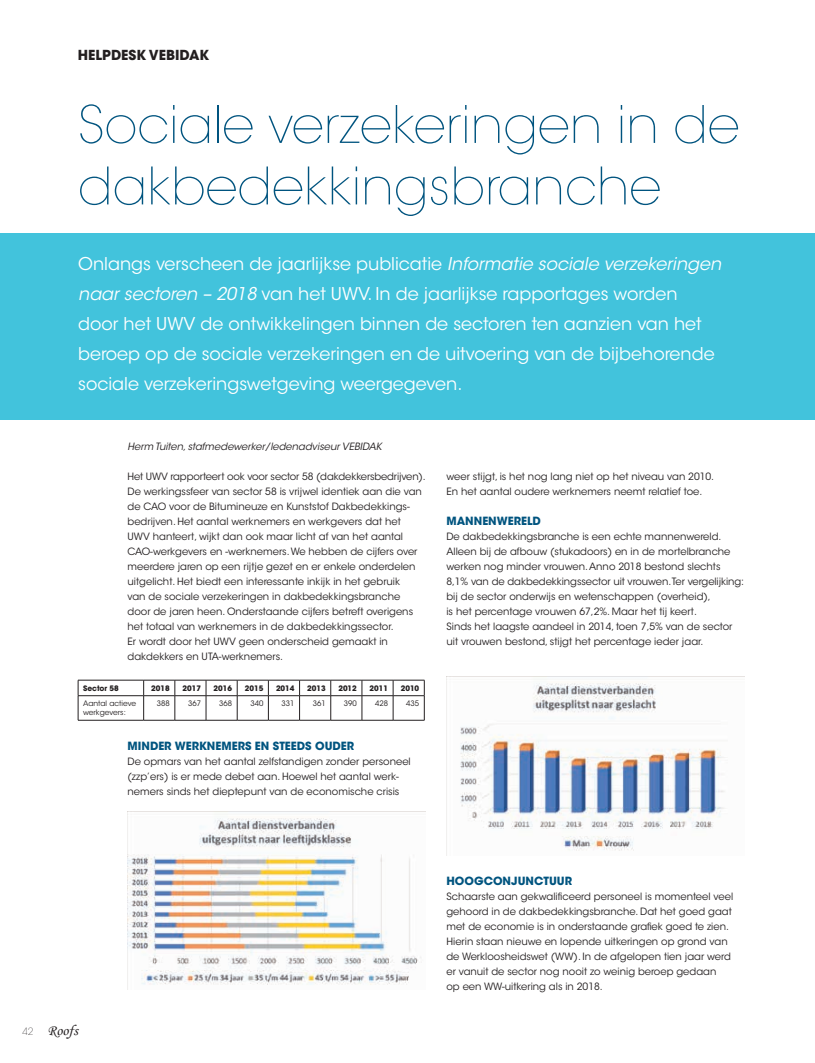
<style>
.page{position:relative;width:815px;height:1063px;background:#fff}
.page>*{position:absolute;margin:0;border:0;box-sizing:border-box;transform-origin:0 0}
.t1{font:200 51.25px/61.5px "ITC Avant Garde Std";color:#00547f}
.t2{font:17.5px/30px "ITC Avant Garde Std";color:#fff}
.t3{font:15px "Monotype Corsiva";color:#231f20}
.t4{font:700 13.75px "ITC Avant Garde Std";color:#231f20}
.t5{font:700 11.25px "ITC Avant Garde Std";color:#00547f}
.t6{font:10px/15px "ITC Avant Garde Std";color:#231f20}
.t7{font:italic 10px "ITC Avant Garde Std";color:#231f20}
.t8{font:7.5px/9px "ITC Avant Garde Std";color:#231f20}
.t9{font:700 7.5px "ITC Avant Garde Std";color:#231f20}
.s1{font-style:italic}
.s2{font-family:"ITC Avant Garde Std";font-weight:200;font-size:10px}
</style>
<div class="page">
<div style="left:0;top:234px;width:815px;height:186px;background:#42c3dc"></div>
<hr style="left:78px;top:680px;width:66px;height:1px;background:#231f20">
<hr style="left:144px;top:680px;width:31px;height:1px;background:#231f20">
<hr style="left:175px;top:680px;width:31px;height:1px;background:#231f20">
<hr style="left:206px;top:680px;width:31px;height:1px;background:#231f20">
<hr style="left:237px;top:680px;width:31px;height:1px;background:#231f20">
<hr style="left:268px;top:680px;width:32px;height:1px;background:#231f20">
<hr style="left:300px;top:680px;width:31px;height:1px;background:#231f20">
<hr style="left:331px;top:680px;width:31px;height:1px;background:#231f20">
<hr style="left:362px;top:680px;width:31px;height:1px;background:#231f20">
<hr style="left:393px;top:680px;width:31px;height:1px;background:#231f20">
<hr style="left:78px;top:695px;width:66px;height:1px;background:#231f20">
<svg style="left:78px;top:680px;width:1px;height:40px"></svg>
<hr style="left:144px;top:695px;width:31px;height:1px;background:#231f20">
<svg style="left:143px;top:680px;width:1px;height:40px"></svg>
<hr style="left:175px;top:695px;width:31px;height:1px;background:#231f20">
<svg style="left:175px;top:680px;width:1px;height:40px"></svg>
<hr style="left:206px;top:695px;width:31px;height:1px;background:#231f20">
<svg style="left:206px;top:680px;width:1px;height:40px"></svg>
<hr style="left:237px;top:695px;width:31px;height:1px;background:#231f20">
<svg style="left:237px;top:680px;width:1px;height:40px"></svg>
<hr style="left:268px;top:695px;width:32px;height:1px;background:#231f20">
<svg style="left:268px;top:680px;width:1px;height:40px"></svg>
<hr style="left:300px;top:695px;width:31px;height:1px;background:#231f20">
<svg style="left:299px;top:680px;width:1px;height:40px"></svg>
<hr style="left:331px;top:695px;width:31px;height:1px;background:#231f20">
<svg style="left:331px;top:680px;width:1px;height:40px"></svg>
<hr style="left:362px;top:695px;width:31px;height:1px;background:#231f20">
<svg style="left:362px;top:680px;width:1px;height:40px"></svg>
<hr style="left:393px;top:695px;width:31px;height:1px;background:#231f20">
<svg style="left:393px;top:680px;width:1px;height:40px"></svg>
<svg style="left:424px;top:680px;width:1px;height:40px"></svg>
<hr style="left:78px;top:720px;width:66px;height:1px;background:#231f20">
<hr style="left:144px;top:720px;width:31px;height:1px;background:#231f20">
<hr style="left:175px;top:720px;width:31px;height:1px;background:#231f20">
<hr style="left:206px;top:720px;width:31px;height:1px;background:#231f20">
<hr style="left:237px;top:720px;width:31px;height:1px;background:#231f20">
<hr style="left:268px;top:720px;width:32px;height:1px;background:#231f20">
<hr style="left:300px;top:720px;width:31px;height:1px;background:#231f20">
<hr style="left:331px;top:720px;width:31px;height:1px;background:#231f20">
<hr style="left:362px;top:720px;width:31px;height:1px;background:#231f20">
<hr style="left:393px;top:720px;width:31px;height:1px;background:#231f20">
<img style="left:128px;top:818px;width:294px;height:167px">
<img style="left:446px;top:677px;width:279px;height:178px">
<h3 class="t4" style="left:78px;top:46px;width:133px">HELPDESK VEBIDAK</h3>
<h1 class="t1" style="left:78px;top:95px;width:663px">Sociale verzekeringen in de dakbedekkingsbranche</h1>
<p class="t2" style="left:78px;top:249px;width:645px">Onlangs verscheen de jaarlijkse publicatie <span class="s1">Informatie sociale verzekeringen naar sectoren – 2018</span> van het UWV. In de jaarlijkse rapportages worden door het UWV de ontwikkelingen binnen de sectoren ten aanzien van het beroep op de sociale verzekeringen en de uitvoering van de bijbehorende sociale verzekeringswetgeving weergegeven.</p>
<p class="t7" style="left:128px;top:440px;width:256px">Herm Tuiten, stafmedewerker/ledenadviseur VEBIDAK</p>
<p class="t6" style="left:128px;top:469px;width:300px">Het UWV rapporteert ook voor sector 58 (dakdekkersbedrijven).<br>De werkingssfeer van sector 58 is vrijwel identiek aan die van de CAO voor de Bitumineuze en Kunststof Dakbedekkings&shy;bedrijven. Het aantal werknemers en werkgevers dat het<br>UWV hanteert, wijkt dan ook maar licht af van het aantal CAO-werkgevers en -werknemers. We hebben de cijfers over meerdere jaren op een rijtje gezet en er enkele onderdelen uitgelicht. Het biedt een interessante inkijk in het gebruik<br>van de sociale verzekeringen in dakbedekkingsbranche door de jaren heen. Onderstaande cijfers betreft overigens het totaal van werknemers in de dakbedekkingssector.<br>Er wordt door het UWV geen onderscheid gemaakt in dakdekkers en UTA-werknemers.</p>
<p class="t9" style="left:83px;top:683px;width:37px">Sector 58</p>
<p class="t9" style="left:151px;top:683px;width:20px">2018</p>
<p class="t9" style="left:182px;top:683px;width:20px">2017</p>
<p class="t9" style="left:214px;top:683px;width:20px">2016</p>
<p class="t9" style="left:245px;top:683px;width:20px">2015</p>
<p class="t9" style="left:276px;top:683px;width:20px">2014</p>
<p class="t9" style="left:307px;top:683px;width:20px">2013</p>
<p class="t9" style="left:338px;top:683px;width:20px">2012</p>
<p class="t9" style="left:370px;top:683px;width:20px">2011</p>
<p class="t9" style="left:401px;top:683px;width:20px">2010</p>
<p class="t8" style="left:83px;top:699px;width:55px">Aantal actieve werkgevers:</p>
<p class="t8" style="left:157px;top:699px;width:14px">388</p>
<p class="t8" style="left:188px;top:699px;width:14px">367</p>
<p class="t8" style="left:219px;top:699px;width:14px">368</p>
<p class="t8" style="left:250px;top:699px;width:14px">340</p>
<p class="t8" style="left:282px;top:699px;width:14px">331</p>
<p class="t8" style="left:313px;top:699px;width:14px">361</p>
<p class="t8" style="left:344px;top:699px;width:14px">390</p>
<p class="t8" style="left:375px;top:699px;width:14px">428</p>
<p class="t8" style="left:406px;top:699px;width:14px">435</p>
<p class="t5" style="left:128px;top:739px;width:228px">MINDER WERKNEMERS EN STEEDS OUDER</p>
<p class="t6" style="left:128px;top:754px;width:285px">De opmars van het aantal zelfstandigen zonder personeel (zzp’ers) is er mede debet aan. Hoewel het aantal werk&shy;nemers sinds het dieptepunt van de economische crisis</p>
<p class="t6" style="left:446px;top:469px;width:269px">weer stijgt, is het nog lang niet op het niveau van 2010.<br>En het aantal oudere werknemers neemt relatief toe.</p>
<p class="t5" style="left:446px;top:514px;width:96px">MANNENWERELD</p>
<p class="t6" style="left:446px;top:529px;width:299px">De dakbedekkingsbranche is een echte mannenwereld.<br>Alleen bij de afbouw (stukadoors) en in de mortelbranche werken nog minder vrouwen. Anno 2018 bestond slechts 8,1% van de dakbedekkingssector uit vrouwen. Ter vergelijking: bij de sector onderwijs en wetenschappen (overheid),<br>is het percentage vrouwen 67,2%. Maar het tij keert.<br>Sinds het laagste aandeel in 2014, toen 7,5% van de sector uit vrouwen bestond, stijgt het percentage ieder jaar.</p>
<h3 class="t3" style="left:22px;top:1021px;width:57px"><span class="s2">42</span> Roofs</h3>
<p class="t5" style="left:446px;top:874px;width:127px">HOOGCONJUNCTUUR</p>
<p class="t6" style="left:446px;top:889px;width:288px">Schaarste aan gekwalificeerd personeel is momenteel veel gehoord in de dakbedekkingsbranche. Dat het goed gaat met de economie is in onderstaande grafiek goed te zien.<br>Hierin staan nieuwe en lopende uitkeringen op grond van de Werkloosheidswet (WW). In de afgelopen tien jaar werd er vanuit de sector nog nooit zo weinig beroep gedaan<br>op een WW-uitkering als in 2018.</p>
</div>
